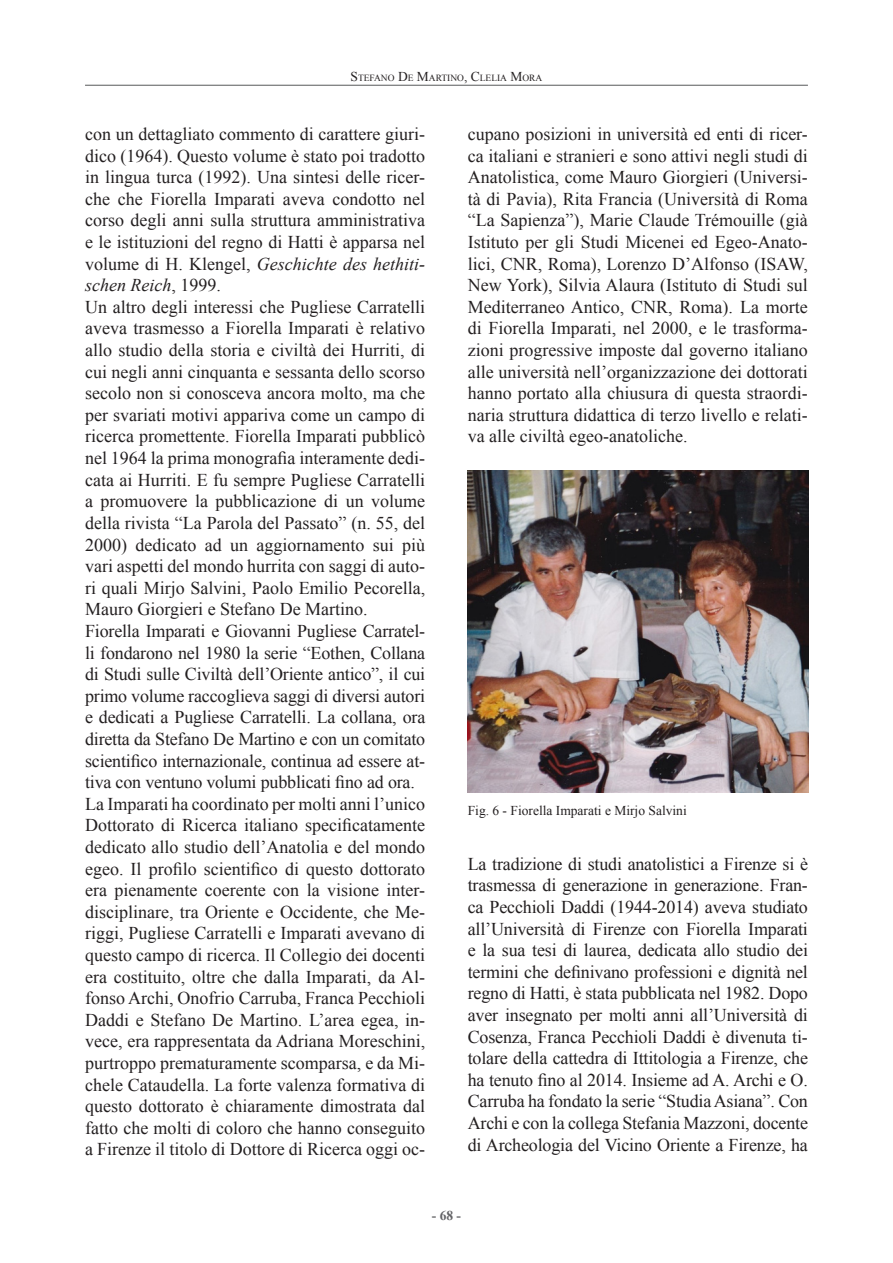
<style>
.page{position:relative;width:893px;height:1263px;background:#fff}
.page>*{position:absolute;margin:0;border:0;box-sizing:border-box;transform-origin:0 0}
.Testo{font:18px/21.6px "Times New Roman";color:#231f20;text-align:justify}
.Didascalia_Tabella{font:13.5px "Times New Roman";color:#231f20}
.t1{font:700 13.5px "Times New Roman";color:#636366}
.t2{font:9.45px "Times New Roman";color:#231f20}
.s1{font-size:13.5px}
.s2{font-style:italic}
</style>
<div class="page">
<hr style="left:85px;top:85px;width:723px;height:1px;background:#57585a">
<img style="left:467px;top:471px;width:342px;height:321px">
<p class="t2" style="left:351px;top:71px;width:193px"><span class="s1">S</span>TEFANO <span class="s1">D</span>E <span class="s1">M</span>ARTINO<span class="s1">, C</span>LELIA <span class="s1">M</span>ORA</p>
<p class="Testo" style="left:85px;top:123px;width:342px">con un dettagliato commento di carattere giuri&shy;dico (1964). Questo volume è stato poi tradotto in lingua turca (1992). Una sintesi delle ricer&shy;che che Fiorella Imparati aveva condotto nel corso degli anni sulla struttura amministrativa e le istituzioni del regno di Hatti è apparsa nel volume di H. Klengel, <span class="s2">Geschichte des hethiti&shy;schen Reich</span>, 1999.</p>
<p class="Testo" style="left:85px;top:296px;width:342px">Un altro degli interessi che Pugliese Carratelli aveva trasmesso a Fiorella Imparati è relativo allo studio della storia e civiltà dei Hurriti, di cui negli anni cinquanta e sessanta dello scorso secolo non si conosceva ancora molto, ma che per svariati motivi appariva come un campo di ricerca promettente. Fiorella Imparati pubblicò nel 1964 la prima monografia interamente dedi&shy;cata ai Hurriti. E fu sempre Pugliese Carratelli a promuovere la pubblicazione di un volume della rivista “La Parola del Passato” (n. 55, del 2000) dedicato ad un aggiornamento sui più vari aspetti del mondo hurrita con saggi di auto&shy;ri quali Mirjo Salvini, Paolo Emilio Pecorella, Mauro Giorgieri e Stefano De Martino.</p>
<p class="Testo" style="left:85px;top:620px;width:342px">Fiorella Imparati e Giovanni Pugliese Carratel&shy;li fondarono nel 1980 la serie “Eothen, Collana di Studi sulle Civiltà dell’Oriente antico”, il cui primo volume raccoglieva saggi di diversi autori e dedicati a Pugliese Carratelli. La collana, ora diretta da Stefano De Martino e con un comitato scientifico internazionale, continua ad essere at&shy;tiva con ventuno volumi pubblicati fino ad ora.</p>
<p class="Testo" style="left:85px;top:793px;width:342px">La Imparati ha coordinato per molti anni l’unico Dottorato di Ricerca italiano specificatamente dedicato allo studio dell’Anatolia e del mondo egeo. Il profilo scientifico di questo dottorato era pienamente coerente con la visione inter&shy;disciplinare, tra Oriente e Occidente, che Me&shy;riggi, Pugliese Carratelli e Imparati avevano di questo campo di ricerca. Il Collegio dei docenti era costituito, oltre che dalla Imparati, da Al&shy;fonso Archi, Onofrio Carruba, Franca Pecchioli Daddi e Stefano De Martino. L’area egea, in&shy;vece, era rappresentata da Adriana Moreschini, purtroppo prematuramente scomparsa, e da Mi&shy;chele Cataudella. La forte valenza formativa di questo dottorato è chiaramente dimostrata dal fatto che molti di coloro che hanno conseguito a Firenze il titolo di Dottore di Ricerca oggi oc-</p>
<p class="Testo" style="left:468px;top:123px;width:342px">cupano posizioni in università ed enti di ricer&shy;ca italiani e stranieri e sono attivi negli studi di Anatolistica, come Mauro Giorgieri (Universi&shy;tà di Pavia), Rita Francia (Università di Roma “La Sapienza”), Marie Claude Trémouille (già Istituto per gli Studi Micenei ed Egeo-Anato&shy;lici, CNR, Roma), Lorenzo D’Alfonso (ISAW, New York), Silvia Alaura (Istituto di Studi sul Mediterraneo Antico, CNR, Roma). La morte di Fiorella Imparati, nel 2000, e le trasforma&shy;zioni progressive imposte dal governo italiano alle università nell’organizzazione dei dottorati hanno portato alla chiusura di questa straordi&shy;naria struttura didattica di terzo livello e relati&shy;va alle civiltà egeo-anatoliche.</p>
<p class="Didascalia_Tabella" style="left:468px;top:801px;width:220px">Fig. 6 - Fiorella Imparati e Mirjo Salvini</p>
<p class="Testo" style="left:468px;top:853px;width:342px">La tradizione di studi anatolistici a Firenze si è trasmessa di generazione in generazione. Fran&shy;ca Pecchioli Daddi (1944-2014) aveva studiato all’Università di Firenze con Fiorella Imparati e la sua tesi di laurea, dedicata allo studio dei termini che definivano professioni e dignità nel regno di Hatti, è stata pubblicata nel 1982. Dopo aver insegnato per molti anni all’Università di Cosenza, Franca Pecchioli Daddi è divenuta ti&shy;tolare della cattedra di Ittitologia a Firenze, che ha tenuto fino al 2014. Insieme ad A. Archi e O.<br>Carruba ha fondato la serie “Studia Asiana”. Con Archi e con la collega Stefania Mazzoni, docente di Archeologia del Vicino Oriente a Firenze, ha</p>
<p class="t1" style="left:432px;top:1206px;width:31px">- 68 -</p>
</div>
